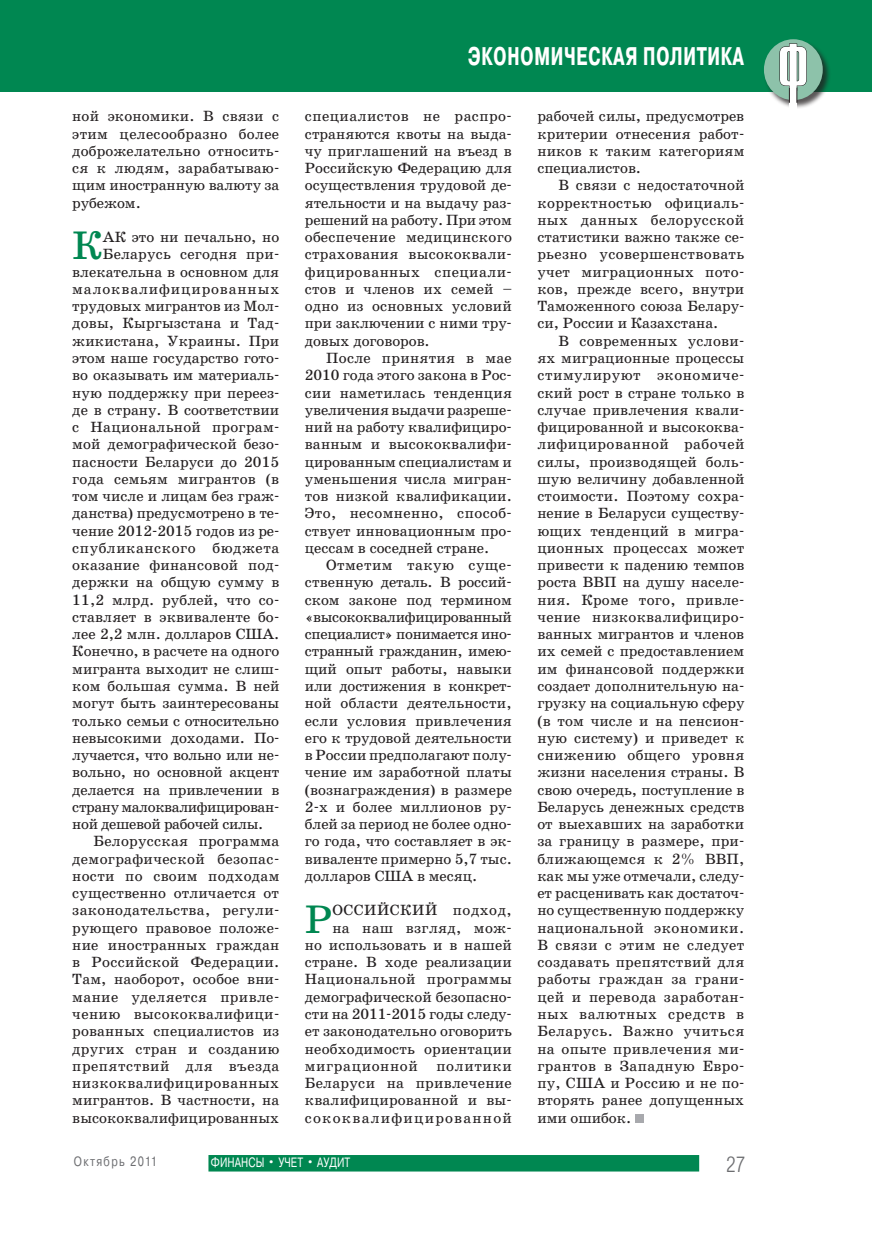
<style>
.page{position:relative;width:872px;height:1234px;background:#fff}
.page>*{position:absolute;margin:0;border:0;box-sizing:border-box;transform-origin:0 0}
.t1{font:64.95px "Compact C";color:#fff;scale:1.11 1}
.t2{font:40.35px "School";color:#008751}
.t3{font:700 25.5px "Pragmatica Cond";letter-spacing:.01em;color:#fff;scale:.8 1}
.t4{font:21px "AG Letterica Cond L";color:#6c6d70}
.t5{font:15px/17.2px "School";letter-spacing:.01em;color:#231f20;text-align:justify}
.t6{font:15px "School";letter-spacing:-.02em;color:#231f20}
.t7{font:15px "School";letter-spacing:.035em;color:#231f20}
.t8{font:15px "School";letter-spacing:-.025em;color:#231f20}
.t9{font:15px "School";letter-spacing:-.01em;color:#231f20}
.t10{font:15px "School";letter-spacing:.06em;color:#231f20}
.t11{font:13.5px "Pragmatica";letter-spacing:.01em;color:#fff;scale:.75 1}
.t12{font:13.5px "Pragmatica";letter-spacing:.13em;color:#6c6d70;scale:.8 1}
.s1{font-size:15px}
</style>
<div class="page">
<div style="left:1px;top:0;width:871px;height:91px;background:#008751"></div>
<div style="left:208px;top:1154px;width:491px;height:17px;background:#008751"></div>
<div style="left:763px;top:39px;width:68px;height:70px;background:#231f20;opacity:.75"></div>
<div style="left:764px;top:39px;width:58px;height:61px;background:#8dc2aa;border-radius:50%"></div>
<div style="left:789px;top:87px;width:7px;height:23px;background:#fff"></div>
<svg style="left:779px;top:43px;width:28px;height:60px"></svg>
<div style="left:635px;top:1113px;width:8px;height:9px;background:#a8a9ad"></div>
<p class="t5" style="left:72px;top:108px;width:209px">ной экономики. В связи с этим целесообразно более доброжелательно относить&shy;ся к людям, зарабатываю&shy;щим иностранную валюту за рубежом.</p>
<h2 class="t2" style="left:72px;top:221px;width:32px">К</h2>
<p class="t5" style="left:103px;top:229px;width:178px">АК это ни печально, но</p>
<p class="t5" style="left:103px;top:246px;width:178px">Беларусь сегодня при-</p>
<p class="t5" style="left:72px;top:263px;width:208px">влекательна в основном для</p>
<p class="t10" style="left:72px;top:280px;width:208px">малоквалифицированных</p>
<p class="t5" style="left:72px;top:298px;width:208px">трудовых мигрантов из Мол-</p>
<p class="t5" style="left:72px;top:315px;width:208px">довы, Кыргызстана и Тад-</p>
<p class="t5" style="left:72px;top:332px;width:208px">жикистана, Украины. При</p>
<p class="t5" style="left:72px;top:350px;width:208px">этом наше государство гото-</p>
<p class="t5" style="left:72px;top:367px;width:208px">во оказывать им материаль-</p>
<p class="t5" style="left:72px;top:384px;width:208px">ную поддержку при переез-</p>
<p class="t5" style="left:72px;top:401px;width:208px">де в страну. В соответствии</p>
<p class="t5" style="left:72px;top:419px;width:208px">с Национальной програм-</p>
<p class="t5" style="left:72px;top:436px;width:208px">мой демографической безо-</p>
<p class="t5" style="left:72px;top:453px;width:208px">пасности Беларуси до 2015</p>
<p class="t5" style="left:72px;top:470px;width:208px">года семьям мигрантов (в</p>
<p class="t5" style="left:72px;top:488px;width:208px">том числе и лицам без граж-</p>
<p class="t5" style="left:72px;top:505px;width:208px">данства) предусмотрено в те-</p>
<p class="t5" style="left:72px;top:522px;width:208px">чение 2012-2015 годов из ре-</p>
<p class="t7" style="left:72px;top:538px;width:208px">спубликанского бюджета</p>
<p class="t5" style="left:72px;top:557px;width:208px">оказание финансовой под-</p>
<p class="t5" style="left:72px;top:574px;width:208px">держки на общую сумму в</p>
<p class="t5" style="left:72px;top:591px;width:208px">11,2 млрд. рублей, что со-</p>
<p class="t5" style="left:72px;top:608px;width:208px">ставляет в эквиваленте бо-</p>
<p class="t5" style="left:72px;top:626px;width:209px">лее 2,2 млн. долларов США.</p>
<p class="t5" style="left:72px;top:643px;width:209px">Конечно, в расчете на одного</p>
<p class="t5" style="left:72px;top:660px;width:208px">мигранта выходит не слиш-</p>
<p class="t5" style="left:72px;top:677px;width:209px">ком большая сумма. В ней</p>
<p class="t5" style="left:72px;top:695px;width:208px">могут быть заинтересованы</p>
<p class="t6" style="left:72px;top:711px;width:208px">только семьи с относительно</p>
<p class="t5" style="left:72px;top:729px;width:208px">невысокими доходами. По-</p>
<p class="t6" style="left:72px;top:745px;width:208px">лучается, что вольно или не-</p>
<p class="t9" style="left:72px;top:763px;width:208px">вольно, но основной акцент</p>
<p class="t5" style="left:72px;top:781px;width:208px">делается на привлечении в</p>
<p class="t8" style="left:72px;top:797px;width:208px">страну малоквалифицирован-</p>
<p class="t6" style="left:72px;top:814px;width:193px">ной дешевой рабочей силы.</p>
<p class="t5" style="left:94px;top:833px;width:187px">Белорусская программа</p>
<p class="t5" style="left:72px;top:850px;width:208px">демографической безопас-</p>
<p class="t5" style="left:72px;top:867px;width:209px">ности по своим подходам</p>
<p class="t5" style="left:72px;top:884px;width:208px">существенно отличается от</p>
<p class="t5" style="left:72px;top:902px;width:208px">законодательства, регули-</p>
<p class="t5" style="left:72px;top:919px;width:208px">рующего правовое положе-</p>
<p class="t5" style="left:72px;top:936px;width:208px">ние иностранных граждан</p>
<p class="t5" style="left:72px;top:953px;width:209px">в Российской Федерации.</p>
<p class="t5" style="left:72px;top:971px;width:208px">Там, наоборот, особое вни-</p>
<p class="t5" style="left:72px;top:988px;width:208px">мание уделяется привле-</p>
<p class="t5" style="left:72px;top:1005px;width:208px">чению высококвалифици-</p>
<p class="t5" style="left:72px;top:1022px;width:208px">рованных специалистов из</p>
<p class="t5" style="left:72px;top:1040px;width:209px">других стран и созданию</p>
<p class="t7" style="left:72px;top:1056px;width:209px">препятствий для въезда</p>
<p class="t7" style="left:72px;top:1073px;width:208px">низкоквалифицированных</p>
<p class="t5" style="left:72px;top:1091px;width:208px">мигрантов. В частности, на</p>
<p class="t5" style="left:72px;top:1109px;width:208px">высококвалифицированных</p>
<h3 class="t3" style="left:468px;top:40px;width:347px">Экономическая политика</h3>
<p class="t5" style="left:305px;top:108px;width:209px">специалистов не распро&shy;страняются квоты на выда&shy;чу приглашений на въезд в Российскую Федерацию для осуществления трудовой де&shy;ятельности и на выдачу раз&shy;решений на работу. При этом обеспечение медицинского страхования высококвали&shy;фицированных специали&shy;стов и членов их семей – одно из основных условий при заключении с ними тру&shy;довых договоров.</p>
<p class="t5" style="left:305px;top:350px;width:209px;text-indent:21px">После принятия в мае 2010 года этого закона в Рос&shy;сии наметилась тенденция увеличения выдачи разреше&shy;ний на работу квалифициро&shy;ванным и высококвалифи&shy;цированным специалистам и уменьшения числа мигран&shy;тов низкой квалификации.<br>Это, несомненно, способ&shy;ствует инновационным про&shy;цессам в соседней стране.</p>
<p class="t5" style="left:305px;top:557px;width:209px;text-indent:21px">Отметим такую суще&shy;ственную деталь. В россий&shy;ском законе под термином «высококвалифицированный специалист» понимается ино&shy;странный гражданин, имею&shy;щий опыт работы, навыки или достижения в конкрет&shy;ной области деятельности, если условия привлечения его к трудовой деятельности в России предполагают полу&shy;чение им заработной платы (вознаграждения) в размере 2-х и более миллионов ру&shy;блей за период не более одно&shy;го года, что составляет в эк&shy;виваленте примерно 5,7 тыс. долларов США в месяц.</p>
<h2 class="t2" style="left:305px;top:894px;width:29px">Р</h2>
<p class="t5" style="left:305px;top:902px;width:209px;text-align:right">ОССИЙСКИЙ подход,<br>на наш взгляд, мож-<br>но использовать и в нашей стране. В ходе реализации<br>Национальной программы демографической безопасно&shy;сти на 2011-2015 годы следу&shy;ет законодательно оговорить необходимость ориентации миграционной политики<br>Беларуси на привлечение квалифицированной и вы&shy;сококвалифицированной</p>
<p class="t5" style="left:537px;top:108px;width:208px">рабочей силы, предусмотрев критерии отнесения работ&shy;ников к таким категориям специалистов.</p>
<p class="t5" style="left:537px;top:177px;width:208px;text-indent:21px">В связи с недостаточной корректностью официаль&shy;ных данных белорусской статистики важно также се&shy;рьезно усовершенствовать учет миграционных пото&shy;ков, прежде всего, внутри Таможенного союза Белару&shy;си, России и Казахстана.</p>
<p class="t5" style="left:537px;top:332px;width:209px;text-indent:21px">В современных услови&shy;ях миграционные процессы стимулируют экономиче&shy;ский рост в стране только в случае привлечения квали&shy;фицированной и высококва&shy;лифицированной рабочей силы, производящей боль&shy;шую величину добавленной стоимости. Поэтому сохра&shy;нение в Беларуси существу&shy;ющих тенденций в мигра&shy;ционных процессах может привести к падению темпов роста ВВП на душу населе&shy;ния. Кроме того, привле&shy;чение низкоквалифициро&shy;ванных мигрантов и членов их семей с предоставлением им финансовой поддержки создает дополнительную на&shy;грузку на социальную сферу (в том числе и на пенсион&shy;ную систему) и приведет к снижению общего уровня жизни населения страны. В свою очередь, поступление в Беларусь денежных средств от выехавших на заработки за границу в размере, при&shy;ближающемся к 2% ВВП, как мы уже отмечали, следу&shy;ет расценивать как достаточ&shy;но существенную поддержку национальной экономики.<br>В связи с этим не следует создавать препятствий для работы граждан за грани&shy;цей и перевода заработан&shy;ных валютных средств в Беларусь. Важно учиться на опыте привлечения ми&shy;грантов в Западную Евро&shy;пу, США и Россию и не по&shy;вторять ранее допущенных ими ошибок.</p>
<p class="t12" style="left:74px;top:1152px;width:106px">Октябрь 2011</p>
<p class="t11" style="left:211px;top:1153px;width:186px">Финансы <span class="s1">•</span> Учет <span class="s1">•</span> Аудит</p>
<h3 class="t4" style="left:726px;top:1151px;width:20px">27</h3>
<h1 class="t1" style="left:777px;top:36px;width:30px">Ф</h1>
</div>
